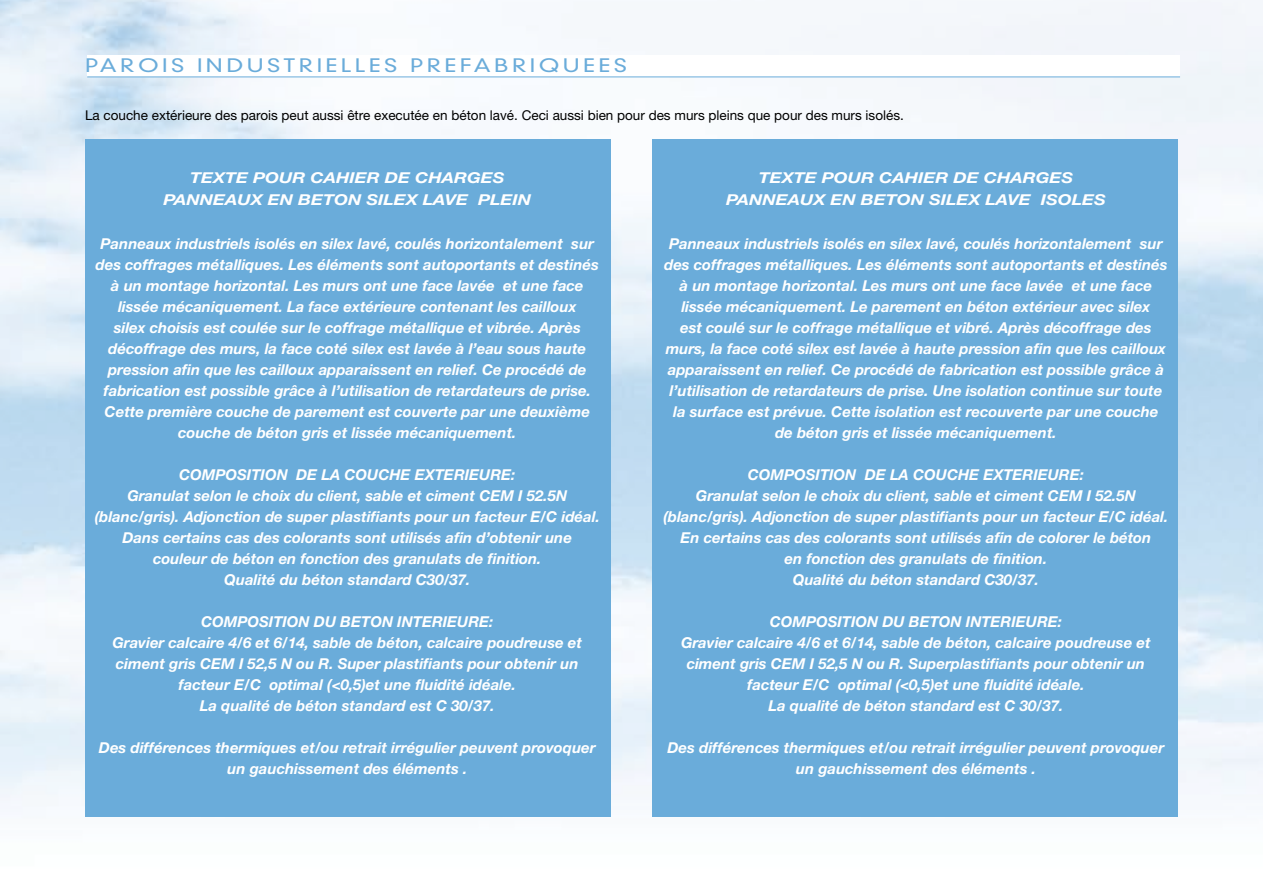
<style>
.page{position:relative;width:1263px;height:893px;background:#fff}
.page>*{position:absolute;margin:0;border:0;box-sizing:border-box;transform-origin:0 0}
.t1{font:300 18px "DIN Neuzeit Grotesk Std";letter-spacing:.15em;color:#6aacda;scale:1.27 1}
.t2{font:italic 700 15px/21px "Helvetica Neue LT Std";color:#fff;text-align:center}
.t3{font:italic 700 15px/22.5px "Helvetica Neue LT Std";color:#fff;text-align:center;scale:1.2 1}
.t4{font:13.5px "Helvetica Neue LT Std";color:#000}
</style>
<div class="page">
<img style="left:0;top:0;width:1262px;height:817px">
<div style="left:87px;top:55px;width:1093px;height:22px;background:#fff"></div>
<hr style="left:1262px;top:0;width:1px;height:893px;background:#003a80">
<hr style="left:87px;top:77px;width:1093px;height:1px;background:#6aacda">
<div style="left:85px;top:139px;width:525px;height:677px;background:#6aacda"></div>
<div style="left:653px;top:139px;width:525px;height:677px;background:#6aacda"></div>
<p class="t1" style="left:85px;top:55px;width:428px">PAROIS INDUSTRIELLES PREFABRIQUEES</p>
<p class="t4" style="left:85px;top:107px;width:820px">La couche extérieure des parois peut aussi être executée en béton lavé. Ceci aussi bien pour des murs pleins que pour des murs isolés.</p>
<p class="t3" style="left:163px;top:166px;width:308px">TEXTE POUR CAHIER DE CHARGES<br>PANNEAUX EN BETON SILEX LAVE PLEIN</p>
<p class="t2" style="left:96px;top:232px;width:505px">Panneaux industriels isolés en silex lavé, coulés horizontalement sur des coffrages métalliques. Les éléments sont autoportants et destinés à un montage horizontal. Les murs ont une face lavée et une face lissée mécaniquement. La face extérieure contenant les cailloux<br>silex choisis est coulée sur le coffrage métallique et vibrée. Après décoffrage des murs, la face coté silex est lavée à l’eau sous haute pression afin que les cailloux apparaissent en relief. Ce procédé de fabrication est possible grâce à l’utilisation de retardateurs de prise.<br>Cette première couche de parement est couverte par une deuxième couche de béton gris et lissée mécaniquement.</p>
<p class="t2" style="left:179px;top:463px;width:247px">COMPOSITION DE LA COUCHE exterieure</p>
<p class="t2" style="left:511px;top:463px;width:6px">:</p>
<p class="t2" style="left:127px;top:484px;width:441px">Granulat selon le choix du client, sable et ciment CEM I 52.5N</p>
<p class="t2" style="left:95px;top:505px;width:507px">(blanc/gris). Adjonction de super plastifiants pour un facteur E/C idéal.</p>
<p class="t2" style="left:123px;top:526px;width:451px">Dans certains cas des colorants sont utilisés afin d’obtenir une</p>
<p class="t2" style="left:153px;top:547px;width:390px">couleur de béton en fonction des granulats de finition.</p>
<p class="t2" style="left:224px;top:568px;width:248px">Qualité du béton standard C30/37.</p>
<p class="t2" style="left:112px;top:610px;width:471px">COMPOSITION DU BETON INTERIEURE:<br>Gravier calcaire 4/6 et 6/14, sable de béton, calcaire poudreuse et ciment gris CEM I 52,5 N ou R. Super plastifiants pour obtenir un facteur E/C optimal (&lt;0,5)et une fluidité idéale.<br>La qualité de béton standard est C 30/37.</p>
<p class="t2" style="left:99px;top:736px;width:498px">Des différences thermiques et/ou retrait irrégulier peuvent provoquer un gauchissement des éléments .</p>
<p class="t3" style="left:726px;top:166px;width:318px">TEXTE POUR CAHIER DE CHARGES<br>PANNEAUX EN BETON SILEX LAVE ISOLES</p>
<p class="t2" style="left:664px;top:232px;width:505px">Panneaux industriels isolés en silex lavé, coulés horizontalement sur des coffrages métalliques. Les éléments sont autoportants et destinés à un montage horizontal. Les murs ont une face lavée et une face lissée mécaniquement. Le parement en béton extérieur avec silex<br>est coulé sur le coffrage métallique et vibré. Après décoffrage des murs, la face coté silex est lavée à haute pression afin que les cailloux apparaissent en relief. Ce procédé de fabrication est possible grâce à l’utilisation de retardateurs de prise. Une isolation continue sur toute la surface est prévue. Cette isolation est recouverte par une couche de béton gris et lissée mécaniquement.</p>
<p class="t2" style="left:663px;top:463px;width:506px">COMPOSITION DE LA COUCHE EXTERIEURE:<br>Granulat selon le choix du client, sable et ciment CEM I 52.5N (blanc/gris). Adjonction de super plastifiants pour un facteur E/C idéal.<br>En certains cas des colorants sont utilisés afin de colorer le béton<br>en fonction des granulats de finition.<br>Qualité du béton standard C30/37.</p>
<p class="t2" style="left:681px;top:610px;width:471px">COMPOSITION DU BETON INTERIEURE:<br>Gravier calcaire 4/6 et 6/14, sable de béton, calcaire poudreuse et ciment gris CEM I 52,5 N ou R. Superplastifiants pour obtenir un facteur E/C optimal (&lt;0,5)et une fluidité idéale.<br>La qualité de béton standard est C 30/37.</p>
<p class="t2" style="left:667px;top:736px;width:498px">Des différences thermiques et/ou retrait irrégulier peuvent provoquer un gauchissement des éléments .</p>
</div>
